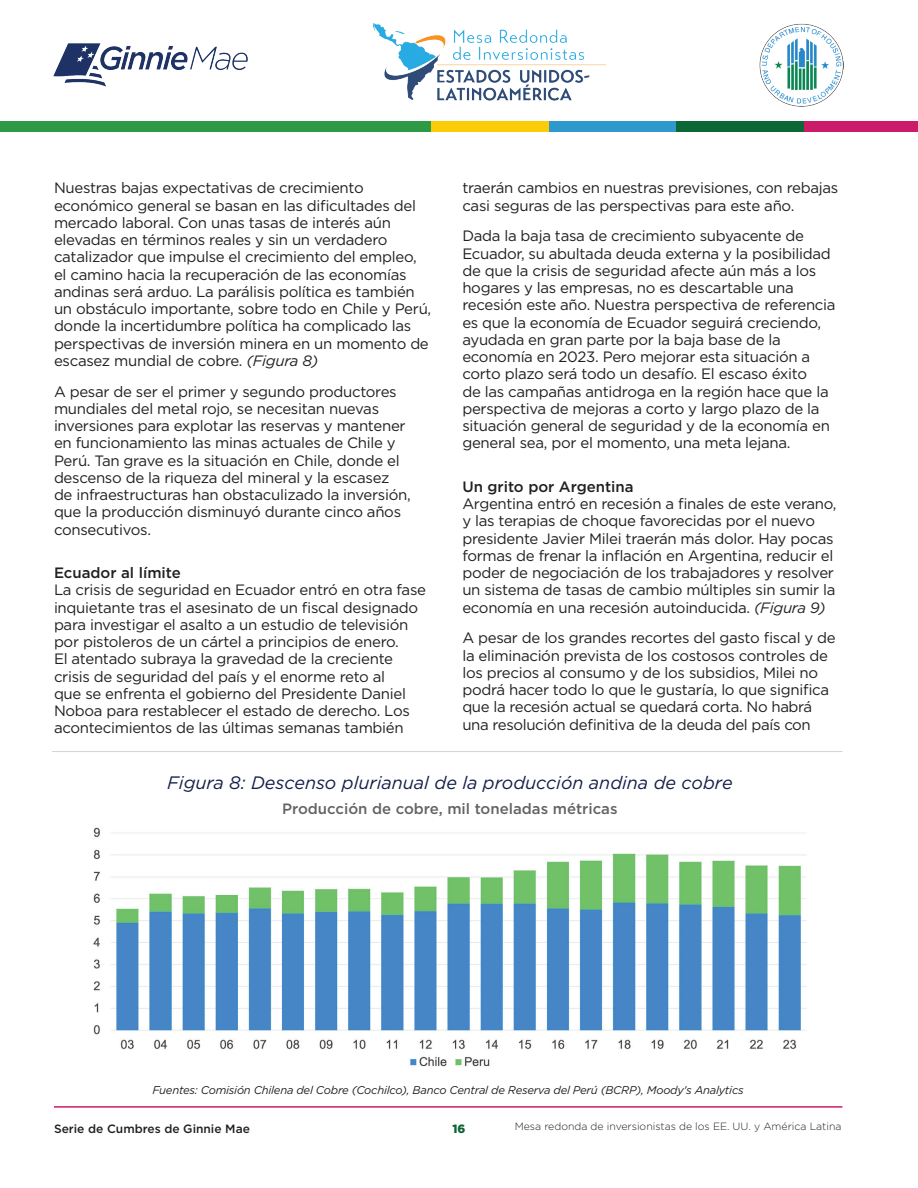
<style>
.page{position:relative;width:918px;height:1188px;background:#fff}
.page>*{position:absolute;margin:0;border:0;box-sizing:border-box;transform-origin:0 0}
.t1{font:italic 18px "Gotham";color:#131f48}
.Body2{font:15px/17.2px "Gotham";letter-spacing:-.02em;color:#231f20}
.Chart_Description{font:500 15px "Gotham";color:#636366}
.Bold{font:500 15px "Gotham";color:#231f20}
.t2{font:500 12px "Gotham";color:#231f20}
.t3{font:900 12px "Gotham";color:#0c6635}
.Sources-graph{font:italic 11.25px "Gotham";letter-spacing:-.02em;color:#231f20}
.t4{font:300 10.5px "Gotham";color:#231f20}
.s1{font-style:italic}
</style>
<div class="page">
<hr style="left:54px;top:1106px;width:788px;height:2px;background:#cc1b68">
<div style="left:804px;top:121px;width:114px;height:10px;background:#cc1b68"></div>
<div style="left:676px;top:121px;width:128px;height:10px;background:#0c6635"></div>
<div style="left:549px;top:121px;width:127px;height:10px;background:#2f99cd"></div>
<div style="left:431px;top:121px;width:118px;height:10px;background:#fdcc09"></div>
<div style="left:0;top:121px;width:431px;height:10px;background:#2f9a46"></div>
<img style="left:54px;top:44px;width:194px;height:42px">
<img style="left:760px;top:23px;width:84px;height:84px">
<img style="left:374px;top:24px;width:232px;height:77px">
<img style="left:93px;top:827px;width:713px;height:240px">
<hr style="left:52px;top:751px;width:790px;height:1px;background:#d1d2d4">
<p class="Body2" style="left:54px;top:179px;width:379px">Nuestras bajas expectativas de crecimiento económico general se basan en las dificultades del mercado laboral. Con unas tasas de interés aún elevadas en términos reales y sin un verdadero catalizador que impulse el crecimiento del empleo, el camino hacia la recuperación de las economías andinas será arduo. La parálisis política es también un obstáculo importante, sobre todo en Chile y Perú, donde la incertidumbre política ha complicado las perspectivas de inversión minera en un momento de escasez mundial de cobre. <span class="s1">(Figura 8)</span></p>
<p class="Body2" style="left:54px;top:382px;width:358px">A pesar de ser el primer y segundo productores mundiales del metal rojo, se necesitan nuevas inversiones para explotar las reservas y mantener en funcionamiento las minas actuales de Chile y Perú. Tan grave es la situación en Chile, donde el descenso de la riqueza del mineral y la escasez de infraestructuras han obstaculizado la inversión, que la producción disminuyó durante cinco años consecutivos.</p>
<p class="Bold" style="left:54px;top:563px;width:128px">Ecuador al límite</p>
<p class="Body2" style="left:54px;top:581px;width:374px">La crisis de seguridad en Ecuador entró en otra fase inquietante tras el asesinato de un fiscal designado para investigar el asalto a un estudio de televisión por pistoleros de un cártel a principios de enero.<br>El atentado subraya la gravedad de la creciente crisis de seguridad del país y el enorme reto al<br>que se enfrenta el gobierno del Presidente Daniel Noboa para restablecer el estado de derecho. Los acontecimientos de las últimas semanas también</p>
<p class="Body2" style="left:462px;top:179px;width:377px">traerán cambios en nuestras previsiones, con rebajas casi seguras de las perspectivas para este año.</p>
<p class="Body2" style="left:462px;top:227px;width:375px">Dada la baja tasa de crecimiento subyacente de Ecuador, su abultada deuda externa y la posibilidad de que la crisis de seguridad afecte aún más a los hogares y las empresas, no es descartable una recesión este año. Nuestra perspectiva de referencia es que la economía de Ecuador seguirá creciendo, ayudada en gran parte por la baja base de la economía en 2023. Pero mejorar esta situación a corto plazo será todo un desafío. El escaso éxito<br>de las campañas antidroga en la región hace que la perspectiva de mejoras a corto y largo plazo de la situación general de seguridad y de la economía en general sea, por el momento, una meta lejana.</p>
<p class="Bold" style="left:462px;top:477px;width:173px">Un grito por Argentina</p>
<p class="Body2" style="left:462px;top:495px;width:376px">Argentina entró en recesión a finales de este verano, y las terapias de choque favorecidas por el nuevo presidente Javier Milei traerán más dolor. Hay pocas formas de frenar la inflación en Argentina, reducir el poder de negociación de los trabajadores y resolver un sistema de tasas de cambio múltiples sin sumir la economía en una recesión autoinducida. <span class="s1">(Figura 9)</span></p>
<p class="Body2" style="left:462px;top:629px;width:375px">A pesar de los grandes recortes del gasto fiscal y de la eliminación prevista de los costosos controles de los precios al consumo y de los subsidios, Milei no podrá hacer todo lo que le gustaría, lo que significa que la recesión actual se quedará corta. No habrá una resolución definitiva de la deuda del país con</p>
<h5 class="t1" style="left:167px;top:771px;width:567px">Figura 8: Descenso plurianual de la producción andina de cobre</h5>
<p class="Chart_Description" style="left:282px;top:799px;width:337px">Producción de cobre, mil toneladas métricas</p>
<p class="Sources-graph" style="left:152px;top:1083px;width:593px">Fuentes: Comisión Chilena del Cobre (Cochilco), Banco Central de Reserva del Perú (BCRP), Moody's Analytics</p>
<p class="t2" style="left:54px;top:1121px;width:197px">Serie de Cumbres de Ginnie Mae</p>
<p class="t3" style="left:452px;top:1121px;width:15px">16</p>
<p class="t4" style="left:515px;top:1120px;width:328px">Mesa redonda de inversionistas de los EE. UU. y América Latina</p>
</div>
